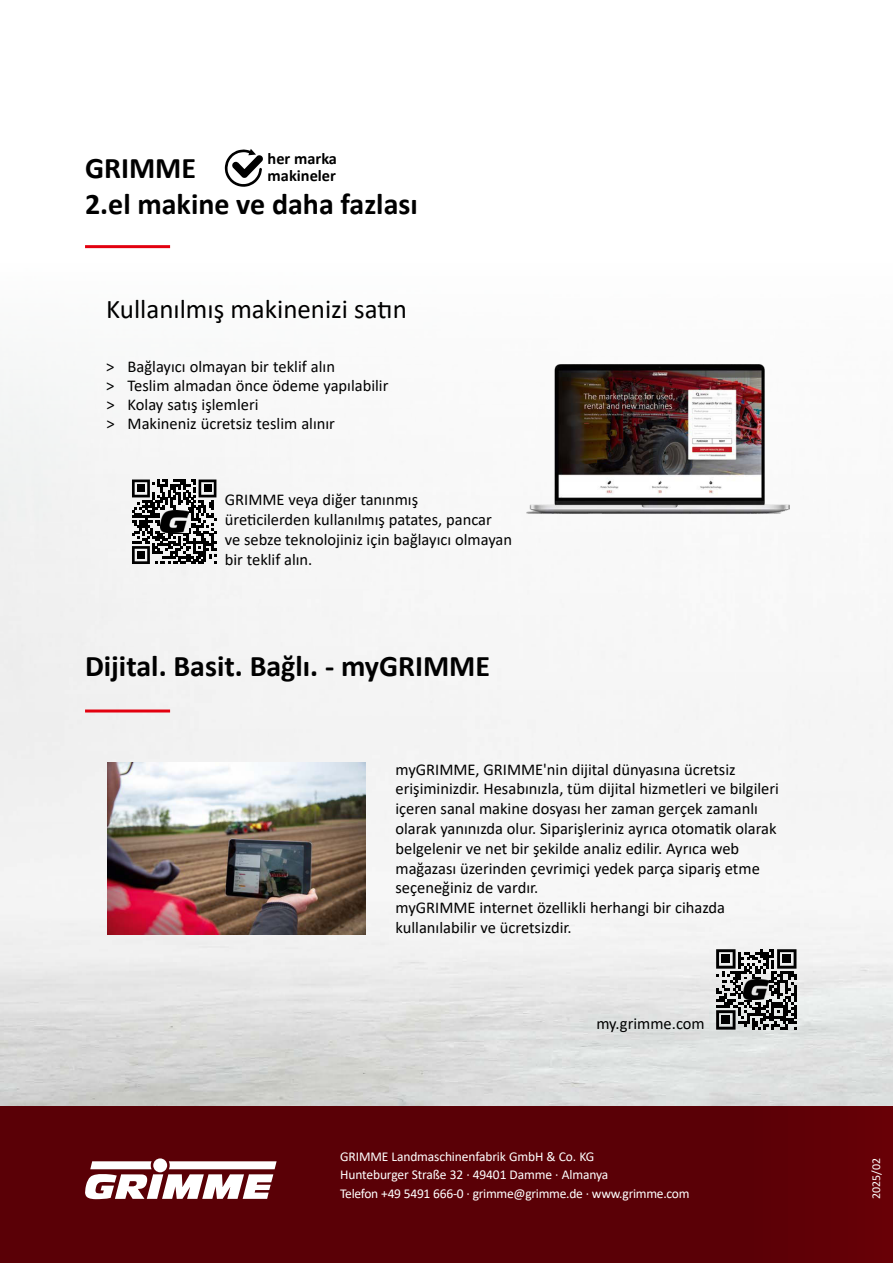
<style>
.page{position:relative;width:893px;height:1263px;background:#fff}
.page>*{position:absolute;margin:0;border:0;box-sizing:border-box;transform-origin:0 0}
.t1{font:700 30px/36px "Calibri";color:#000}
.t2{font:27px "Calibri";color:#000}
.t3{font:16.5px/19.8px "Calibri";color:#000}
.t4{font:700 16.35px/16.4px "Calibri";color:#000}
.t5{font:13.5px/18.6px "Calibri";letter-spacing:-.01em;color:#fff}
.t6{font:12px "Calibri";color:#fff}
</style>
<div class="page">
<div style="left:0;top:1106px;width:893px;height:157px;background:#5a0006"></div>
<img style="left:0;top:166px;width:893px;height:940px">
<svg style="left:85px;top:1158px;width:192px;height:41px"></svg>
<hr style="left:85px;top:709px;width:85px;height:3px;background:#e3000f">
<svg style="left:225px;top:149px;width:39px;height:38px"></svg>
<hr style="left:85px;top:245px;width:85px;height:3px;background:#e3000f">
<div style="left:128px;top:474px;width:93px;height:95px;background:#f4f4f4"></div>
<svg style="left:132px;top:479px;width:84px;height:85px"></svg>
<div style="left:137px;top:485px;width:8px;height:7px;background:#000"></div>
<div style="left:204px;top:485px;width:7px;height:7px;background:#000"></div>
<div style="left:137px;top:551px;width:8px;height:8px;background:#000"></div>
<img style="left:160px;top:511px;width:28px;height:22px">
<div style="left:711px;top:944px;width:91px;height:91px;background:linear-gradient(to bottom,#f3f2f2,#dfe3e2)"></div>
<svg style="left:716px;top:949px;width:80px;height:80px;background:#707070"></svg>
<div style="left:722px;top:955px;width:8px;height:8px;background:#000"></div>
<div style="left:783px;top:955px;width:8px;height:8px;background:#000"></div>
<div style="left:722px;top:1016px;width:8px;height:8px;background:#000"></div>
<img style="left:744px;top:979px;width:25px;height:20px">
<div style="left:709px;top:942px;width:95px;height:95px;border:3px solid #fff"></div>
<img style="left:504px;top:353px;width:293px;height:167px">
<img style="left:107px;top:762px;width:259px;height:172px">
<p class="t4" style="left:268px;top:150px;width:71px">her marka makineler</p>
<h1 class="t1" style="left:85px;top:149px;width:334px">GRIMME<br>2.el makine ve daha fazlası</h1>
<h2 class="t2" style="left:106px;top:290px;width:302px">Kullanılmış makinenizi satın</h2>
<p class="t3" style="left:106px;top:357px;width:284px;line-height:19px">&gt; Bağlayıcı olmayan bir teklif alın<br>&gt; Teslim almadan önce ödeme yapılabilir &gt; Kolay satış işlemleri<br>&gt; Makineniz ücretsiz teslim alınır</p>
<p class="t3" style="left:225px;top:489px;width:289px">GRIMME veya diğer tanınmış<br>üreticilerden kullanılmış patates, pancar<br>ve sebze teknolojiniz için bağlayıcı olmayan bir teklif alın.</p>
<h1 class="t1" style="left:85px;top:648px;width:407px">Dijital. Basit. Bağlı. - myGRIMME</h1>
<p class="t3" style="left:395px;top:759px;width:385px">myGRIMME, GRIMME'nin dijital dünyasına ücretsiz erişiminizdir. Hesabınızla, tüm dijital hizmetleri ve bilgileri içeren sanal makine dosyası her zaman gerçek zamanlı olarak yanınızda olur. Siparişleriniz ayrıca otomatik olarak belgelenir ve net bir şekilde analiz edilir. Ayrıca web mağazası üzerinden çevrimiçi yedek parça sipariş etme seçeneğiniz de vardır.<br>myGRIMME internet özellikli herhangi bir cihazda kullanılabilir ve ücretsizdir.</p>
<p class="t3" style="left:596px;top:1013px;width:110px">my.grimme.com</p>
<p class="t5" style="left:340px;top:1147px;width:351px">GRIMME Landmaschinenfabrik GmbH &amp; Co. KG<br>Hunteburger Straße 32 · 49401 Damme · Almanya<br>Telefon +49 5491 666-0 · grimme@grimme.de · www.grimme.com</p>
<p class="t6" style="left:868px;top:1199px;width:43px;rotate:-90deg">2025/02</p>
</div>
